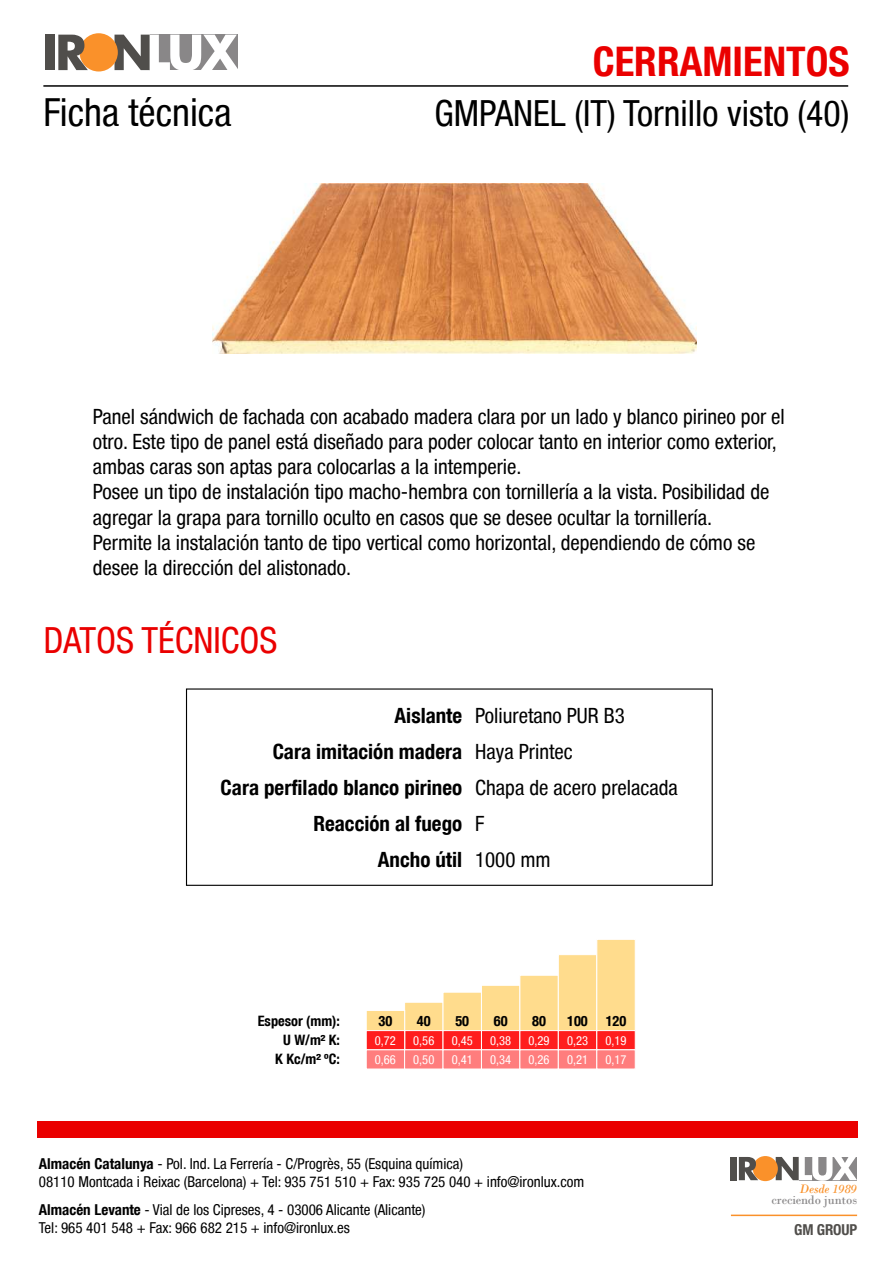
<style>
.page{position:relative;width:893px;height:1263px;background:#fff}
.page>*{position:absolute;margin:0;border:0;box-sizing:border-box;transform-origin:0 0}
.t1{font:700 condensed 40.8px "Helvetica Neue Condensed";color:#ea0000}
.t2{font:condensed 38.7px "Helvetica Neue Condensed";color:#000}
.t3{font:condensed 36px "Helvetica Neue Condensed";color:#000}
.t4{font:condensed 36px "Helvetica Neue Condensed";color:#ea0000}
.t5{font:condensed 21px/25.2px "Helvetica Neue Condensed";color:#000}
.t6{font:700 condensed 21px/36px "Helvetica Neue Condensed";color:#000;text-align:right}
.t7{font:condensed 15px/18px "Helvetica Neue Condensed";color:#000}
.t8{font:700 condensed 15px "Helvetica Neue Condensed";letter-spacing:-.01em;color:#504e4b}
.t9{font:700 condensed 14.4px/18.3px "Helvetica Neue Condensed";color:#000;text-align:right}
.t10{font:12.9px "Bodoni";letter-spacing:-.01em;color:#898788}
.t11{font:italic 12.9px "Bodoni";letter-spacing:-.01em;color:#fa912a}
.t12{font:condensed 12.6px "Helvetica Neue Condensed";color:#fff}
.s1{font-weight:700}
</style>
<div class="page">
<div style="left:45px;top:35px;width:10px;height:35px;background:#504e4b"></div>
<svg style="left:115px;top:35px;width:123px;height:36px"></svg>
<div style="left:80px;top:33px;width:38px;height:38px;background:#fa912a;border-radius:50%"></div>
<svg style="left:58px;top:35px;width:30px;height:35px"></svg>
<div style="left:38px;top:1121px;width:820px;height:16px;background:#ea0000"></div>
<div style="left:730px;top:1157px;width:6px;height:23px;background:#504e4b"></div>
<svg style="left:776px;top:1157px;width:81px;height:24px"></svg>
<div style="left:753px;top:1156px;width:25px;height:25px;background:#fa912a;border-radius:50%"></div>
<svg style="left:739px;top:1157px;width:19px;height:23px"></svg>
<hr style="left:731px;top:1214px;width:126px;height:2px;background:#fa912a">
<hr style="left:43px;top:85px;width:805px;height:2px;background:#000">
<div style="left:186px;top:688px;width:527px;height:198px;border:1px solid #000"></div>
<div style="left:404px;top:1002px;width:39px;height:47px;background:#ffdc8d;border:1px solid #fff"></div>
<div style="left:443px;top:992px;width:39px;height:58px;background:#ffdc8d;border:1px solid #fff"></div>
<div style="left:481px;top:985px;width:39px;height:64px;background:#ffdc8d;border:1px solid #fff"></div>
<div style="left:519px;top:975px;width:40px;height:74px;background:#ffdc8d;border:1px solid #fff"></div>
<div style="left:558px;top:954px;width:39px;height:96px;background:#ffdc8d;border:1px solid #fff"></div>
<div style="left:596px;top:939px;width:40px;height:110px;background:#ffdc8d;border:1px solid #fff"></div>
<div style="left:404px;top:1030px;width:39px;height:20px;background:#ff1d1d;border:1px solid #fff"></div>
<div style="left:443px;top:1030px;width:39px;height:20px;background:#ff1d1d;border:1px solid #fff"></div>
<div style="left:481px;top:1030px;width:39px;height:20px;background:#ff1d1d;border:1px solid #fff"></div>
<div style="left:519px;top:1030px;width:40px;height:20px;background:#ff1d1d;border:1px solid #fff"></div>
<div style="left:558px;top:1030px;width:39px;height:20px;background:#ff1d1d;border:1px solid #fff"></div>
<div style="left:596px;top:1030px;width:40px;height:20px;background:#ff1d1d;border:1px solid #fff"></div>
<div style="left:366px;top:1010px;width:39px;height:39px;background:#ffdc8d;border:1px solid #fff"></div>
<div style="left:366px;top:1030px;width:39px;height:20px;background:#ff1d1d;border:1px solid #fff"></div>
<div style="left:366px;top:1049px;width:39px;height:20px;background:#ff7d7d;border:1px solid #fff"></div>
<div style="left:404px;top:1049px;width:39px;height:20px;background:#ff7d7d;border:1px solid #fff"></div>
<div style="left:443px;top:1049px;width:39px;height:20px;background:#ff7d7d;border:1px solid #fff"></div>
<div style="left:481px;top:1049px;width:39px;height:20px;background:#ff7d7d;border:1px solid #fff"></div>
<div style="left:519px;top:1049px;width:40px;height:20px;background:#ff7d7d;border:1px solid #fff"></div>
<div style="left:558px;top:1049px;width:39px;height:20px;background:#ff7d7d;border:1px solid #fff"></div>
<div style="left:596px;top:1049px;width:40px;height:20px;background:#ff7d7d;border:1px solid #fff"></div>
<img style="left:213px;top:184px;width:484px;height:169px">
<h1 class="t1" style="left:593px;top:37px;width:258px">CERRAMIENTOS</h1>
<h2 class="t2" style="left:43px;top:90px;width:190px">Ficha técnica</h2>
<h3 class="t3" style="left:434px;top:92px;width:417px">GMPANEL (IT) Tornillo visto (40)</h3>
<p class="t5" style="left:93px;top:404px;width:694px">Panel sándwich de fachada con acabado madera clara por un lado y blanco pirineo por el otro. Este tipo de panel está diseñado para poder colocar tanto en interior como exterior, ambas caras son aptas para colocarlas a la intemperie.<br>Posee un tipo de instalación tipo macho-hembra con tornillería a la vista. Posibilidad de agregar la grapa para tornillo oculto en casos que se desee ocultar la tornillería.<br>Permite la instalación tanto de tipo vertical como horizontal, dependiendo de cómo se desee la dirección del alistonado.</p>
<h3 class="t4" style="left:43px;top:620px;width:236px">DATOS TÉCNICOS</h3>
<p class="t6" style="left:221px;top:698px;width:243px">Aislante<br>Cara imitación madera<br>Cara perfilado blanco pirineo<br>Reacción al fuego<br>Ancho útil</p>
<p class="t5" style="left:475px;top:698px;width:204px;line-height:36px">Poliuretano PUR B3<br>Haya Printec<br>Chapa de acero prelacada<br>F<br>1000 mm</p>
<p class="t9" style="left:258px;top:1012px;width:84px">Espesor (mm):<br>U W/m² K:</p>
<p class="t9" style="left:417px;top:1012px;width:15px">40</p>
<p class="t9" style="left:455px;top:1012px;width:15px">50</p>
<p class="t9" style="left:494px;top:1012px;width:15px">60</p>
<p class="t9" style="left:532px;top:1012px;width:15px">80</p>
<p class="t9" style="left:567px;top:1012px;width:61px">100 120</p>
<p class="t9" style="left:379px;top:1012px;width:15px">30</p>
<p class="t12" style="left:375px;top:1033px;width:23px">0,72</p>
<p class="t12" style="left:413px;top:1033px;width:23px">0,56</p>
<p class="t12" style="left:452px;top:1033px;width:23px">0,45</p>
<p class="t12" style="left:490px;top:1033px;width:23px">0,38</p>
<p class="t12" style="left:529px;top:1033px;width:23px">0,29</p>
<p class="t12" style="left:567px;top:1033px;width:23px">0,23</p>
<p class="t12" style="left:605px;top:1033px;width:23px">0,19</p>
<p class="t9" style="left:275px;top:1049px;width:66px">K Kc/m² ºC:</p>
<p class="t12" style="left:375px;top:1052px;width:23px">0,66</p>
<p class="t12" style="left:413px;top:1052px;width:23px">0,50</p>
<p class="t12" style="left:452px;top:1052px;width:23px">0,41</p>
<p class="t12" style="left:490px;top:1052px;width:23px">0,34</p>
<p class="t12" style="left:529px;top:1052px;width:23px">0,26</p>
<p class="t12" style="left:567px;top:1052px;width:23px">0,21</p>
<p class="t12" style="left:605px;top:1052px;width:23px">0,17</p>
<p class="t7" style="left:39px;top:1154px;width:547px"><span class="s1">Almacén Catalunya</span> - Pol. Ind. La Ferrería - C/Progrès, 55 (Esquina química)<br>08110 Montcada i Reixac (Barcelona) + Tel: 935 751 510 + Fax: 935 725 040 + info@ironlux.com</p>
<p class="t7" style="left:39px;top:1200px;width:388px"><span class="s1">Almacén Levante</span> - Vial de los Cipreses, 4 - 03006 Alicante (Alicante)<br>Tel: 965 401 548 + Fax: 966 682 215 + info@ironlux.es</p>
<p class="t11" style="left:799px;top:1181px;width:59px">Desde 1989</p>
<p class="t10" style="left:772px;top:1192px;width:87px">creciendo juntos</p>
<p class="t8" style="left:794px;top:1221px;width:64px">GM GROUP</p>
</div>
